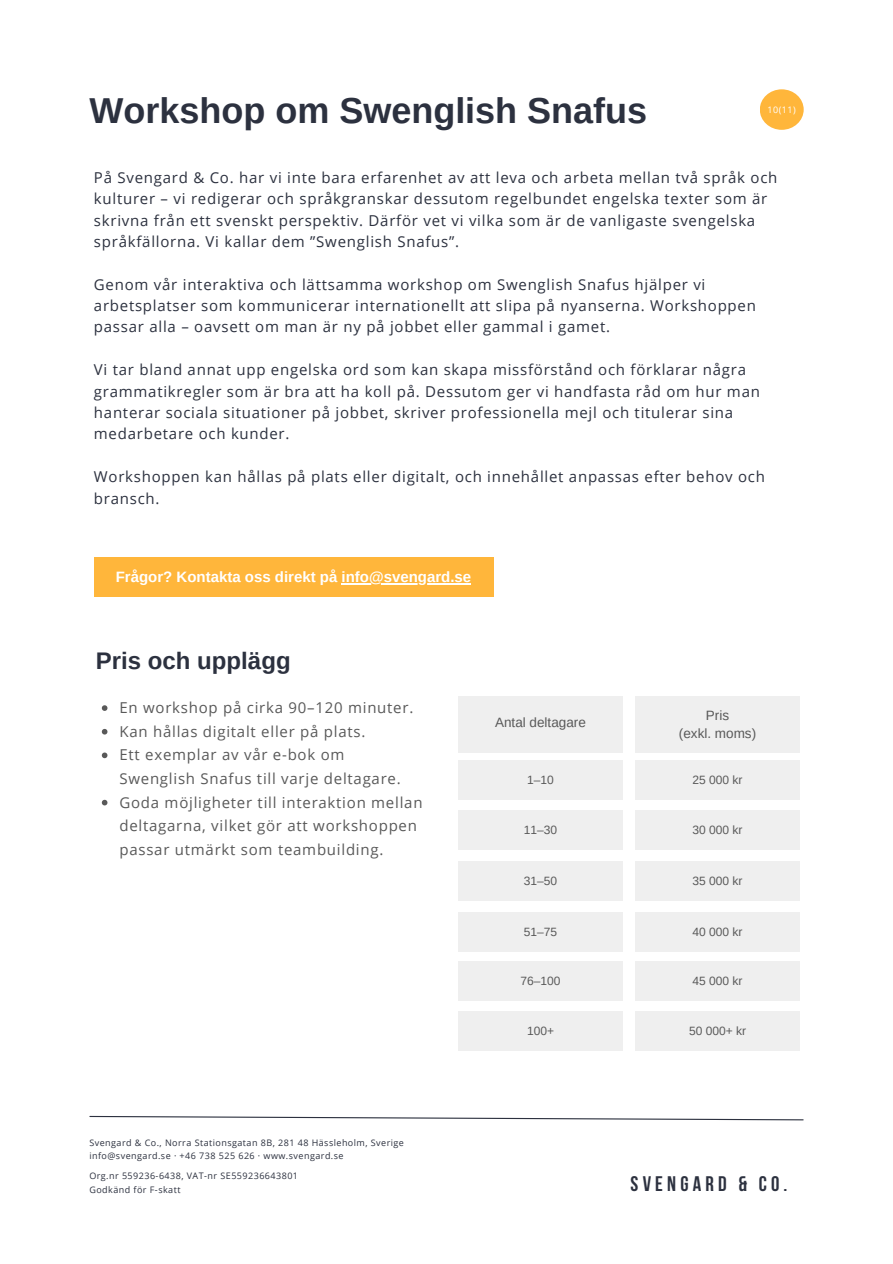
<style>
.page{position:relative;width:893px;height:1264px;background:#fff}
.page>*{position:absolute;margin:0;border:0;box-sizing:border-box;transform-origin:0 0}
.t1{font:700 36px "Arimo";color:#2c313f}
.t2{font:700 24px "Arimo";color:#2c313f}
.t3{font:700 21px "Bebas Neue";letter-spacing:.2em;color:#2c313f}
.t4{font:15px/21.3px "Open Sans";letter-spacing:.05em;color:#2c313f}
.t5{font:15px/23.7px "Open Sans";letter-spacing:.05em;color:#595959}
.t6{font:700 15px "Arimo";color:#fff}
.t7{font:13.5px "Arimo";color:#595959}
.t8{font:12px "Arimo";color:#595959}
.t9{font:9px "Open Sans";letter-spacing:.05em;color:#2c313f}
.t10{font:9px "Open Sans";color:#fff}
</style>
<div class="page">
<div style="left:759px;top:89px;width:44px;height:41px;background:#ffb63b;border-radius:50%"></div>
<svg style="left:89px;top:1115px;width:715px;height:5px"></svg>
<div style="left:94px;top:558px;width:399px;height:39px;background:#ffb63b"></div>
<hr style="left:341px;top:583px;width:130px;height:1px;background:#fff">
<div style="left:635px;top:696px;width:164px;height:56px;background:#efefef"></div>
<div style="left:458px;top:760px;width:164px;height:39px;background:#efefef"></div>
<div style="left:635px;top:760px;width:164px;height:39px;background:#efefef"></div>
<div style="left:458px;top:696px;width:164px;height:56px;background:#efefef"></div>
<div style="left:458px;top:810px;width:164px;height:39px;background:#efefef"></div>
<div style="left:635px;top:810px;width:164px;height:39px;background:#efefef"></div>
<div style="left:458px;top:861px;width:164px;height:39px;background:#efefef"></div>
<div style="left:635px;top:861px;width:164px;height:39px;background:#efefef"></div>
<div style="left:458px;top:912px;width:164px;height:39px;background:#efefef"></div>
<div style="left:635px;top:912px;width:164px;height:39px;background:#efefef"></div>
<div style="left:458px;top:961px;width:164px;height:39px;background:#efefef"></div>
<div style="left:635px;top:961px;width:164px;height:39px;background:#efefef"></div>
<div style="left:458px;top:1011px;width:164px;height:39px;background:#efefef"></div>
<div style="left:635px;top:1011px;width:164px;height:39px;background:#efefef"></div>
<svg style="left:102px;top:705px;width:5px;height:6px"></svg>
<svg style="left:102px;top:729px;width:5px;height:5px"></svg>
<svg style="left:102px;top:752px;width:5px;height:6px"></svg>
<svg style="left:102px;top:799px;width:5px;height:6px"></svg>
<p class="t1" style="left:89px;top:90px;width:559px">Workshop om Swenglish Snafus</p>
<p class="t10" style="left:767px;top:103px;width:30px">10(11)</p>
<p class="t4" style="left:94px;top:166px;width:685px">På Svengard &amp; Co. har vi inte bara erfarenhet av att leva och arbeta mellan två språk och kulturer – vi redigerar och språkgranskar dessutom regelbundet engelska texter som är skrivna från ett svenskt perspektiv. Därför vet vi vilka som är de vanligaste svengelska språkfällorna. Vi kallar dem ”Swenglish Snafus”.</p>
<p class="t4" style="left:94px;top:273px;width:663px">Genom vår interaktiva och lättsamma workshop om Swenglish Snafus hjälper vi arbetsplatser som kommunicerar internationellt att slipa på nyanserna. Workshoppen passar alla – oavsett om man är ny på jobbet eller gammal i gamet.</p>
<p class="t4" style="left:94px;top:359px;width:667px">Vi tar bland annat upp engelska ord som kan skapa missförstånd och förklarar några grammatikregler som är bra att ha koll på. Dessutom ger vi handfasta råd om hur man hanterar sociala situationer på jobbet, skriver professionella mejl och titulerar sina medarbetare och kunder.</p>
<p class="t4" style="left:94px;top:465px;width:672px">Workshoppen kan hållas på plats eller digitalt, och innehållet anpassas efter behov och bransch.</p>
<p class="t6" style="left:116px;top:569px;width:357px">Frågor? Kontakta oss direkt på info@svengard.se</p>
<p class="t2" style="left:96px;top:647px;width:196px">Pris och upplägg</p>
<p class="t5" style="left:119px;top:695px;width:295px">En workshop på cirka 90–120 minuter.</p>
<p class="t5" style="left:119px;top:719px;width:247px">Kan hållas digitalt eller på plats.</p>
<p class="t5" style="left:119px;top:742px;width:283px">Ett exemplar av vår e-bok om<br>Swenglish Snafus till varje deltagare.</p>
<p class="t5" style="left:119px;top:790px;width:304px">Goda möjligheter till interaktion mellan deltagarna, vilket gör att workshoppen passar utmärkt som teambuilding.</p>
<p class="t9" style="left:89px;top:1136px;width:316px">Svengard &amp; Co., Norra Stationsgatan 8B, 281 48 Hässleholm, Sverige</p>
<p class="t9" style="left:89px;top:1149px;width:256px">info@svengard.se · +46 738 525 626 · www.svengard.se</p>
<p class="t9" style="left:89px;top:1169px;width:210px">Org.nr 559236-6438, VAT-nr SE559236643801</p>
<p class="t9" style="left:89px;top:1183px;width:93px">Godkänd för F-skatt</p>
<p class="t7" style="left:495px;top:714px;width:92px">Antal deltagare</p>
<p class="t7" style="left:706px;top:707px;width:25px">Pris</p>
<p class="t7" style="left:679px;top:725px;width:79px">(exkl. moms)</p>
<p class="t8" style="left:527px;top:773px;width:28px">1–10</p>
<p class="t8" style="left:692px;top:773px;width:52px">25 000 kr</p>
<p class="t8" style="left:524px;top:822px;width:35px">11–30</p>
<p class="t8" style="left:692px;top:822px;width:52px">30 000 kr</p>
<p class="t8" style="left:524px;top:873px;width:35px">31–50</p>
<p class="t8" style="left:692px;top:873px;width:52px">35 000 kr</p>
<p class="t8" style="left:524px;top:924px;width:35px">51–75</p>
<p class="t8" style="left:692px;top:924px;width:52px">40 000 kr</p>
<p class="t8" style="left:520px;top:974px;width:42px">76–100</p>
<p class="t8" style="left:527px;top:1023px;width:29px">100+</p>
<p class="t8" style="left:692px;top:974px;width:52px">45 000 kr</p>
<p class="t8" style="left:689px;top:1023px;width:58px">50 000+ kr</p>
<p class="t3" style="left:630px;top:1175px;width:158px">SVENGARD &amp; CO.</p>
</div>
